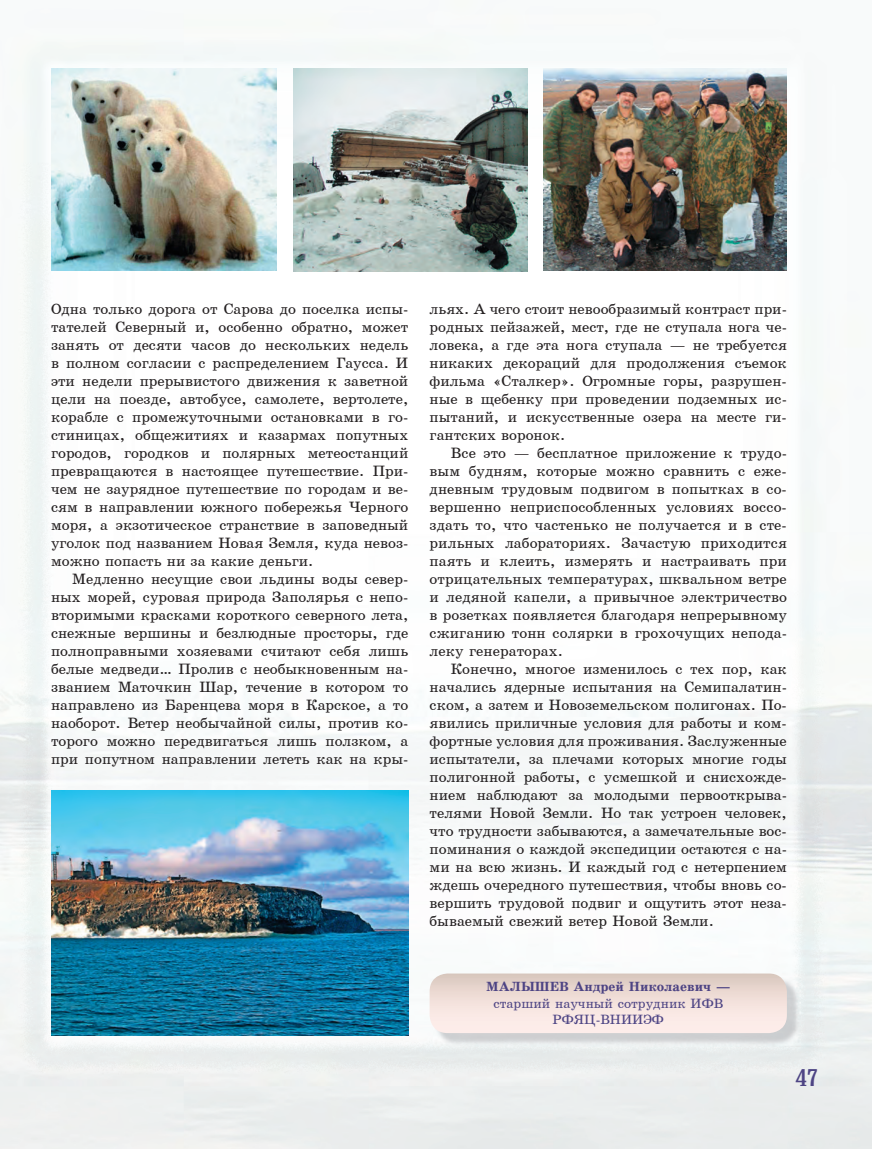
<style>
.page{position:relative;width:872px;height:1149px;background:#fff}
.page>*{position:absolute;margin:0;border:0;box-sizing:border-box;transform-origin:0 0}
.t1{font:24px "Bruskovaya Plain";color:#4d4484}
.t2{font:15px/18px "School";color:#231f20;text-align:justify}
.t3{font:13.5px/16.2px "School";color:#4d4484;text-align:center}
.t4{font:700 13.5px "School";color:#4d4484}
</style>
<div class="page">
<img style="left:0;top:42px;width:872px;height:1106px">
<img style="left:433px;top:976px;width:367px;height:70px">
<svg style="left:429px;top:973px;width:358px;height:59px;background:#f0dfd9"></svg>
<img style="left:51px;top:68px;width:226px;height:203px">
<img style="left:543px;top:69px;width:244px;height:202px">
<img style="left:51px;top:790px;width:357px;height:245px">
<img style="left:293px;top:68px;width:235px;height:203px">
<p class="t2" style="left:51px;top:299px;width:359px">Одна только дорога от Сарова до поселка испы&shy;тателей Северный и, особенно обратно, может занять от десяти часов до нескольких недель в полном согласии с распределением Гаусса. И эти недели прерывистого движения к заветной цели на поезде, автобусе, самолете, вертолете, корабле с промежуточными остановками в го&shy;стиницах, общежитиях и казармах попутных городов, городков и полярных метеостанций превращаются в настоящее путешествие. При&shy;чем не заурядное путешествие по городам и ве&shy;сям в направлении южного побережья Черного моря, а экзотическое странствие в заповедный уголок под названием Новая Земля, куда невоз&shy;можно попасть ни за какие деньги.</p>
<p class="t2" style="left:51px;top:569px;width:359px;text-indent:21px">Медленно несущие свои льдины воды север&shy;ных морей, суровая природа Заполярья с непо&shy;вторимыми красками короткого северного лета, снежные вершины и безлюдные просторы, где полноправными хозяевами считают себя лишь белые медведи… Пролив с необыкновенным на&shy;званием Маточкин Шар, течение в котором то направлено из Баренцева моря в Карское, а то наоборот. Ветер необычайной силы, против ко&shy;торого можно передвигаться лишь ползком, а при попутном направлении лететь как на кры-</p>
<p class="t2" style="left:429px;top:299px;width:359px">льях. А чего стоит невообразимый контраст при&shy;родных пейзажей, мест, где не ступала нога че&shy;ловека, а где эта нога ступала — не требуется никаких декораций для продолжения съемок фильма «Сталкер». Огромные горы, разрушен&shy;ные в щебенку при проведении подземных ис&shy;пытаний, и искусственные озера на месте ги&shy;гантских воронок.</p>
<p class="t2" style="left:429px;top:443px;width:359px;text-indent:21px">Все это — бесплатное приложение к трудо&shy;вым будням, которые можно сравнить с еже&shy;дневным трудовым подвигом в попытках в со&shy;вершенно неприспособленных условиях воссо&shy;здать то, что частенько не получается и в сте&shy;рильных лабораториях. Зачастую приходится паять и клеить, измерять и настраивать при отрицательных температурах, шквальном ветре и ледяной капели, а привычное электричество в розетках появляется благодаря непрерывному сжиганию тонн солярки в грохочущих непода&shy;леку генераторах.</p>
<p class="t2" style="left:429px;top:659px;width:359px;text-indent:21px">Конечно, многое изменилось с тех пор, как начались ядерные испытания на Семипалатин&shy;ском, а затем и Новоземельском полигонах. По&shy;явились приличные условия для работы и ком&shy;фортные условия для проживания. Заслуженные испытатели, за плечами которых многие годы полигонной работы, с усмешкой и снисхожде&shy;нием наблюдают за молодыми первооткрыва&shy;телями Новой Земли. Но так устроен человек, что трудности забываются, а замечательные вос&shy;поминания о каждой экспедиции остаются с на&shy;ми на всю жизнь. И каждый год с нетерпением ждешь очередного путешествия, чтобы вновь со&shy;вершить трудовой подвиг и ощутить этот неза&shy;бываемый свежий ветер Новой Земли.</p>
<p class="t4" style="left:486px;top:979px;width:246px">МАЛÛØÅВ Андреé Николаевич —</p>
<p class="t3" style="left:493px;top:994px;width:231px">старший научный сотрудник ИФВ<br>РФЯЦ-ВНИИЭФ</p>
<h1 class="t1" style="left:795px;top:1065px;width:24px">47</h1>
</div>
